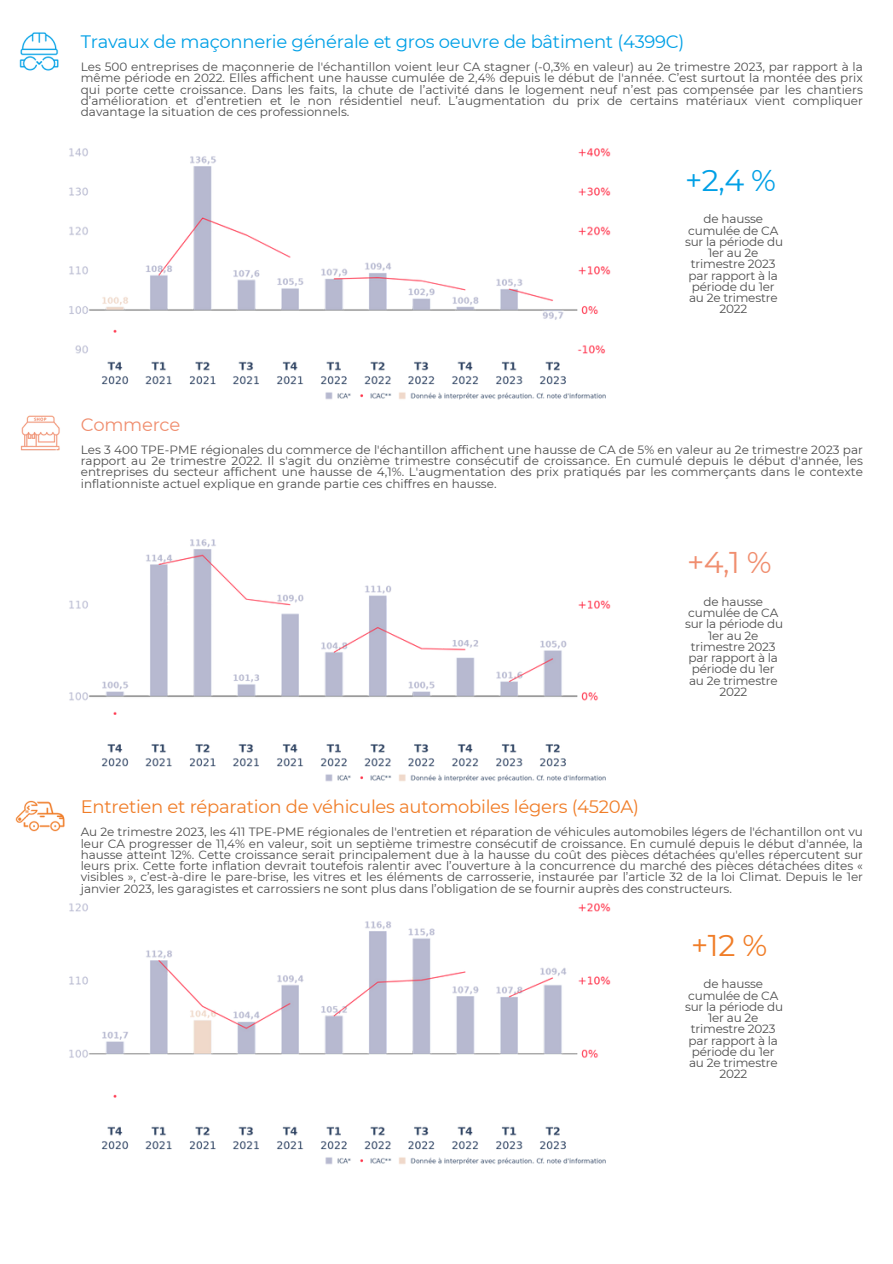
<style>
.page{position:relative;width:893px;height:1264px;background:#fff}
.page>*{position:absolute;margin:0;border:0;box-sizing:border-box;transform-origin:0 0}
.t1{font:30px "Montserrat";color:#f08e6f}
.t2{font:30px "Montserrat";color:#00a0e6}
.t3{font:30px "Montserrat";color:#f07d28}
.t4{font:18px "Montserrat";letter-spacing:-.015em;color:#f07d28}
.t5{font:18px "Montserrat";letter-spacing:-.015em;color:#00a0e6}
.t6{font:18px "Montserrat";letter-spacing:-.015em;color:#f08e6f}
.t7{font:12px/11.2px "Montserrat";letter-spacing:-.015em;color:#4d4d4d;text-align:center}
</style>
<div class="page">
<img style="left:19px;top:32px;width:40px;height:39px">
<img style="left:69px;top:148px;width:542px;height:252px">
<img style="left:20px;top:415px;width:40px;height:36px">
<img style="left:69px;top:539px;width:542px;height:243px">
<img style="left:15px;top:800px;width:50px;height:32px">
<img style="left:69px;top:903px;width:542px;height:262px">
<p class="t5" style="left:81px;top:31px;width:605px">Travaux de maçonnerie générale et gros oeuvre de bâtiment (4399C)</p>
<p class="t7" style="left:81px;top:61px;width:783px;text-align:justify">Les 500 entreprises de maçonnerie de l'échantillon voient leur CA stagner (-0,3% en valeur) au 2e trimestre 2023, par rapport à la même période en 2022. Elles affichent une hausse cumulée de 2,4% depuis le début de l'année. C’est surtout la montée des prix qui porte cette croissance. Dans les faits, la chute de l’activité dans le logement neuf n’est pas compensée par les chantiers d’amélioration et d’entretien et le non résidentiel neuf. L’augmentation du prix de certains matériaux vient compliquer davantage la situation de ces professionnels.</p>
<p class="t2" style="left:685px;top:162px;width:92px">+2,4 %</p>
<p class="t6" style="left:81px;top:413px;width:101px">Commerce</p>
<p class="t7" style="left:685px;top:213px;width:99px">de hausse cumulée de CA sur la période du<br>1er au 2e trimestre 2023 par rapport à la période du 1er</p>
<p class="t7" style="left:689px;top:292px;width:90px">au 2e trimestre<br>2022</p>
<p class="t7" style="left:81px;top:444px;width:783px;text-align:justify">Les 3 400 TPE-PME régionales du commerce de l'échantillon affichent une hausse de CA de 5% en valeur au 2e trimestre 2023 par rapport au 2e trimestre 2022. Il s'agit du onzième trimestre consécutif de croissance. En cumulé depuis le début d'année, les entreprises du secteur affichent une hausse de 4,1%. L'augmentation des prix pratiqués par les commerçants dans le contexte inflationniste actuel explique en grande partie ces chiffres en hausse.</p>
<p class="t1" style="left:687px;top:544px;width:86px">+4,1 %</p>
<p class="t4" style="left:81px;top:796px;width:559px">Entretien et réparation de véhicules automobiles légers (4520A)</p>
<p class="t7" style="left:685px;top:596px;width:99px">de hausse cumulée de CA sur la période du<br>1er au 2e trimestre 2023 par rapport à la période du 1er</p>
<p class="t7" style="left:689px;top:674px;width:90px">au 2e trimestre<br>2022</p>
<p class="t7" style="left:81px;top:826px;width:783px;text-align:justify">Au 2e trimestre 2023, les 411 TPE-PME régionales de l'entretien et réparation de véhicules automobiles légers de l'échantillon ont vu leur CA progresser de 11,4% en valeur, soit un septième trimestre consécutif de croissance. En cumulé depuis le début d'année, la hausse atteint 12%. Cette croissance serait principalement due à la hausse du coût des pièces détachées qu'elles répercutent sur leurs prix. Cette forte inflation devrait toutefois ralentir avec l’ouverture à la concurrence du marché des pièces détachées dites « visibles », c’est-à-dire le pare-brise, les vitres et les éléments de carrosserie, instaurée par l’article 32 de la loi Climat. Depuis le 1er janvier 2023, les garagistes et carrossiers ne sont plus dans l’obligation de se fournir auprès des constructeurs.</p>
<p class="t3" style="left:691px;top:927px;width:77px">+12 %</p>
<p class="t7" style="left:685px;top:978px;width:99px">de hausse cumulée de CA sur la période du<br>1er au 2e trimestre 2023 par rapport à la période du 1er</p>
<p class="t7" style="left:689px;top:1057px;width:90px">au 2e trimestre<br>2022</p>
</div>
